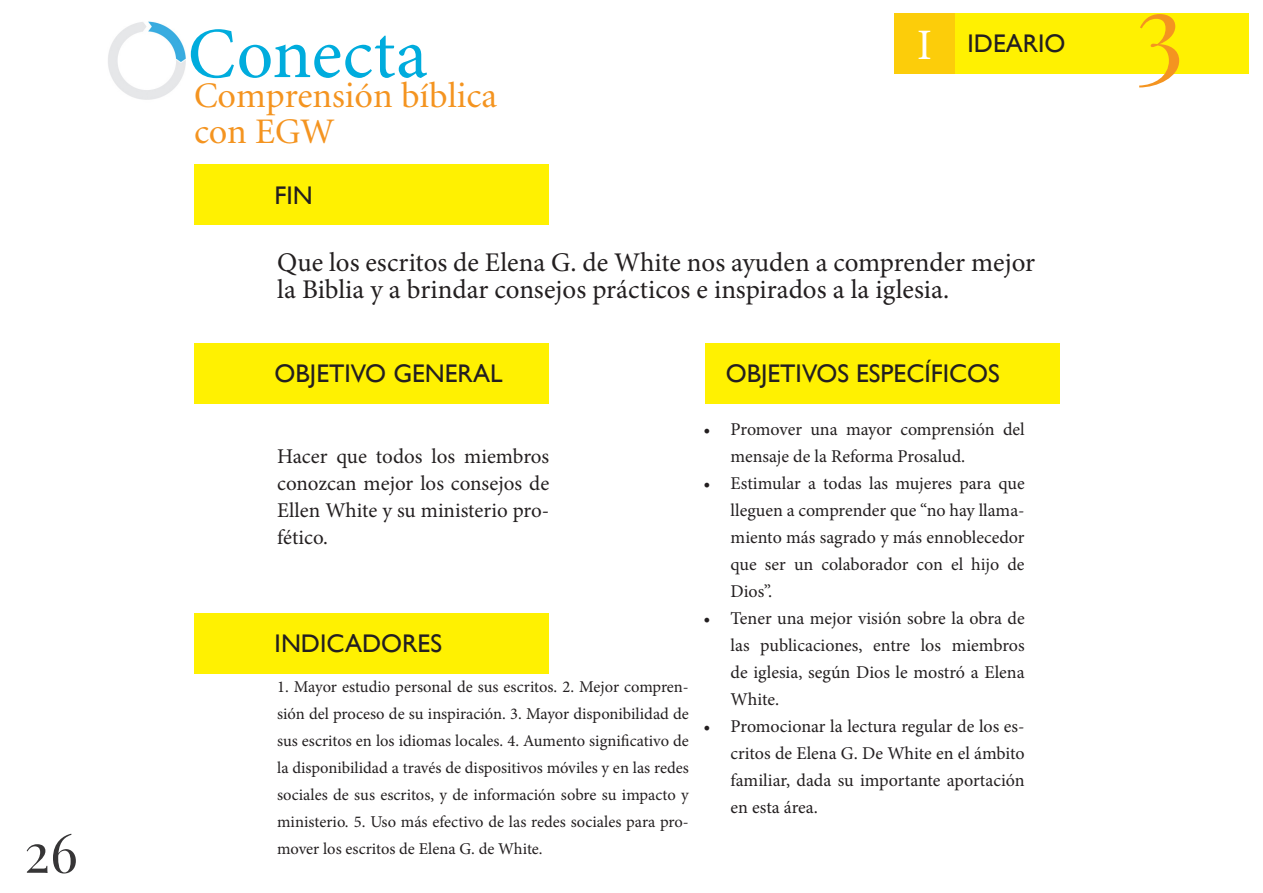
<style>
.page{position:relative;width:1263px;height:893px;background:#fff}
.page>*{position:absolute;margin:0;border:0;box-sizing:border-box;transform-origin:0 0}
.t1{font:108px "Playfair Display";color:#f49420}
.t2{font:72px "Minion Pro";letter-spacing:.005em;color:#00acdd}
.t3{font:54px "Playfair Display";color:#363536}
.t4{font:36px/36px "Minion";color:#f49420}
.t5{font:27px/27px "Minion Pro";color:#231f20}
.t6{font:25.5px "Gill Sans";color:#231f20}
.t7{font:21px/27px "Minion Pro";color:#231f20;text-align:justify}
.t8{font:18px/27px "Minion Pro";color:#231f20;text-align:justify}
.t9{font:16.5px/27px "Minion Pro";color:#231f20;text-align:justify}
.s1{font-family:"Minion Pro";font-size:43.5px;color:#fff}
</style>
<div class="page">
<div style="left:894px;top:13px;width:354px;height:60px;background:#fff101"></div>
<div style="left:894px;top:13px;width:61px;height:60px;background:#fccd0a"></div>
<div style="left:194px;top:165px;width:354px;height:60px;background:#fff101"></div>
<div style="left:194px;top:343px;width:354px;height:61px;background:#fff101"></div>
<div style="left:705px;top:343px;width:354px;height:61px;background:#fff101"></div>
<div style="left:194px;top:613px;width:354px;height:60px;background:#fff101"></div>
<img style="left:108px;top:21px;width:78px;height:79px">
<h3 class="t3" style="left:24px;top:819px;width:55px">26</h3>
<h2 class="t2" style="left:188px;top:6px;width:241px">Conecta</h2>
<h3 class="t4" style="left:194px;top:79px;width:304px">Comprensión bíblica con EGW</h3>
<h3 class="t6" style="left:275px;top:180px;width:40px">FIN</h3>
<h3 class="t6" style="left:917px;top:28px;width:150px"><span class="s1">I</span> IDEARIO</h3>
<h3 class="t5" style="left:277px;top:249px;width:760px">Que los escritos de Elena G. de White nos ayuden a comprender mejor la Biblia y a brindar consejos prácticos e inspirados a la iglesia.</h3>
<h3 class="t6" style="left:275px;top:359px;width:229px">OBJETIVO GENERAL</h3>
<h3 class="t6" style="left:726px;top:359px;width:276px">OBJETIVOS ESPECÍFICOS</h3>
<p class="t7" style="left:277px;top:443px;width:274px">Hacer que todos los miembros conozcan mejor los consejos de Ellen White y su ministerio pro&shy;fético.</p>
<h3 class="t6" style="left:275px;top:628px;width:169px">INDICADORES</h3>
<p class="t9" style="left:277px;top:674px;width:413px">1. Mayor estudio personal de sus escritos. 2. Mejor compren&shy;sión del proceso de su inspiración. 3. Mayor disponibilidad de sus escritos en los idiomas locales. 4. Aumento significativo de la disponibilidad a través de dispositivos móviles y en las redes sociales de sus escritos, y de información sobre su impacto y ministerio. 5. Uso más efectivo de las redes sociales para pro&shy;mover los escritos de Elena G. de White.</p>
<p class="t8" style="left:730px;top:416px;width:296px;text-indent:-27px">• Promover una mayor comprensión del mensaje de la Reforma Prosalud.</p>
<p class="t8" style="left:730px;top:470px;width:296px;text-indent:-27px">• Estimular a todas las mujeres para que lleguen a comprender que “no hay llama&shy;miento más sagrado y más ennoblecedor que ser un colaborador con el hijo de Dios”.</p>
<p class="t8" style="left:730px;top:605px;width:296px;text-indent:-27px">• Tener una mejor visión sobre la obra de las publicaciones, entre los miembros de iglesia, según Dios le mostró a Elena White.</p>
<p class="t8" style="left:730px;top:713px;width:296px;text-indent:-27px">• Promocionar la lectura regular de los es&shy;critos de Elena G. De White en el ámbito familiar, dada su importante aportación en esta área.</p>
<h1 class="t1" style="left:1135px;top:-37px;width:50px">3</h1>
</div>
